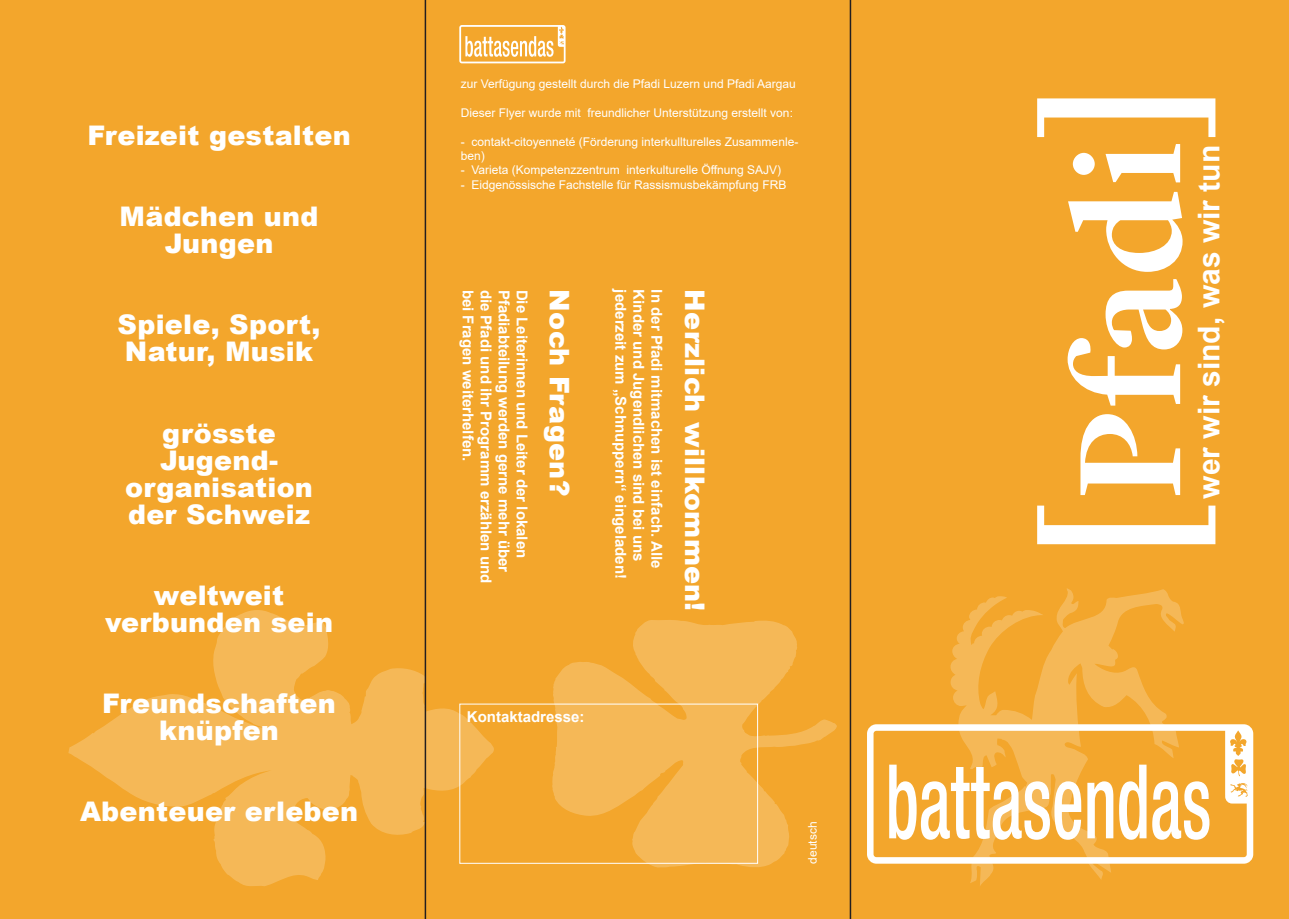
<style>
.page{position:relative;width:1289px;height:919px;background:#fff}
.page>*{position:absolute;margin:0;border:0;box-sizing:border-box;transform-origin:0 0}
.Ttitel{font:500 150px "Lyon Display";color:#fff}
.Untertitel_gross{font:700 30px "Arial";color:#fff}
.Text_links{font:900 27px/27px "Arial";letter-spacing:.01em;color:#fff;text-align:center}
.Titel_klein{font:900 27px "Arial";letter-spacing:.01em;color:#fff}
.Lauftext_w{font:700 15px "Arial";color:#fff}
.Fussnote{font:12px/14.4px "Arial";color:#fff}
.s1{font-size:195px}
</style>
<div class="page">
<div style="left:0;top:0;width:1288px;height:918px;background:#f3a62c"></div>
<svg style="left:867px;top:724px;width:386px;height:139px"></svg>
<svg style="left:459px;top:25px;width:106px;height:38px"></svg>
<svg style="left:68px;top:608px;width:426px;height:280px"></svg>
<svg style="left:551px;top:620px;width:286px;height:248px;fill:#f5b857"></svg>
<svg style="left:950px;top:588px;width:234px;height:298px"></svg>
<hr style="left:424px;top:0;width:2px;height:918px;background:#231f20">
<hr style="left:849px;top:0;width:2px;height:918px;background:#231f20">
<p class="Text_links" style="left:87px;top:121px;width:265px">Freizeit gestalten</p>
<p class="Text_links" style="left:120px;top:202px;width:200px">Mädchen und<br>Jungen</p>
<p class="Text_links" style="left:118px;top:310px;width:204px">Spiele, Sport,</p>
<p class="Text_links" style="left:125px;top:337px;width:190px">Natur, Musik</p>
<p class="Text_links" style="left:162px;top:418px;width:115px">grösste</p>
<p class="Text_links" style="left:125px;top:445px;width:189px">Jugend&shy;organisation</p>
<p class="Text_links" style="left:128px;top:499px;width:183px">der Schweiz</p>
<p class="Text_links" style="left:154px;top:580px;width:132px">weltweit</p>
<p class="Text_links" style="left:105px;top:607px;width:229px">verbunden sein</p>
<p class="Text_links" style="left:102px;top:688px;width:235px">Freundschaften</p>
<p class="Text_links" style="left:159px;top:715px;width:121px">knüpfen</p>
<p class="Text_links" style="left:80px;top:796px;width:279px">Abenteuer erleben</p>
<p class="Fussnote" style="left:461px;top:76px;width:336px">zur Verfügung gestellt durch die Pfadi Luzern und Pfadi Aargau</p>
<p class="Fussnote" style="left:461px;top:105px;width:334px">Dieser Flyer wurde mit freundlicher Unterstützung erstellt von:</p>
<p class="Fussnote" style="left:461px;top:134px;width:339px">- contakt-citoyenneté (Förderung interkullturelles Zusammenle&shy;ben)</p>
<p class="Fussnote" style="left:461px;top:163px;width:322px">- Varieta (Kompetenzzentrum interkulturelle Öffnung SAJV)</p>
<p class="Fussnote" style="left:461px;top:177px;width:327px">- Eidgenössische Fachstelle für Rassismusbekämpfung FRB</p>
<p class="Lauftext_w" style="left:478px;top:289px;width:173px;rotate:90deg">bei Fragen weiterhelfen.</p>
<p class="Lauftext_w" style="left:496px;top:289px;width:295px;rotate:90deg">die Pfadi und ihr Programm erzählen und</p>
<p class="Lauftext_w" style="left:514px;top:289px;width:284px;rotate:90deg">Pfadiabteilung werden gerne mehr über</p>
<p class="Lauftext_w" style="left:532px;top:289px;width:270px;rotate:90deg">Die Leiterinnen und Leiter der lokalen</p>
<p class="Titel_klein" style="left:579px;top:289px;width:208px;rotate:90deg">Noch Fragen?</p>
<p class="Lauftext_w" style="left:631px;top:289px;width:291px;rotate:90deg">jederzeit zum „Schnuppern“ eingeladen!</p>
<p class="Lauftext_w" style="left:649px;top:289px;width:273px;rotate:90deg">Kinder und Jugendlichen sind bei uns</p>
<p class="Lauftext_w" style="left:667px;top:289px;width:280px;rotate:90deg">In der Pfadi mitmachen ist einfach. Alle</p>
<p class="Titel_klein" style="left:714px;top:289px;width:323px;rotate:90deg">Herzlich willkommen!</p>
<p class="Lauftext_w" style="left:467px;top:705px;width:119px">Kontaktadresse:</p>
<p class="Fussnote" style="left:805px;top:863px;width:44px;rotate:-90deg">deutsch</p>
<p class="Ttitel" style="left:1017px;top:563px;width:486px;rotate:-90deg"><span class="s1">[</span>Pfadi<span class="s1">]</span></p>
<p class="Untertitel_gross" style="left:1187px;top:498px;width:355px;rotate:-90deg">wer wir sind, was wir tun</p>
</div>
